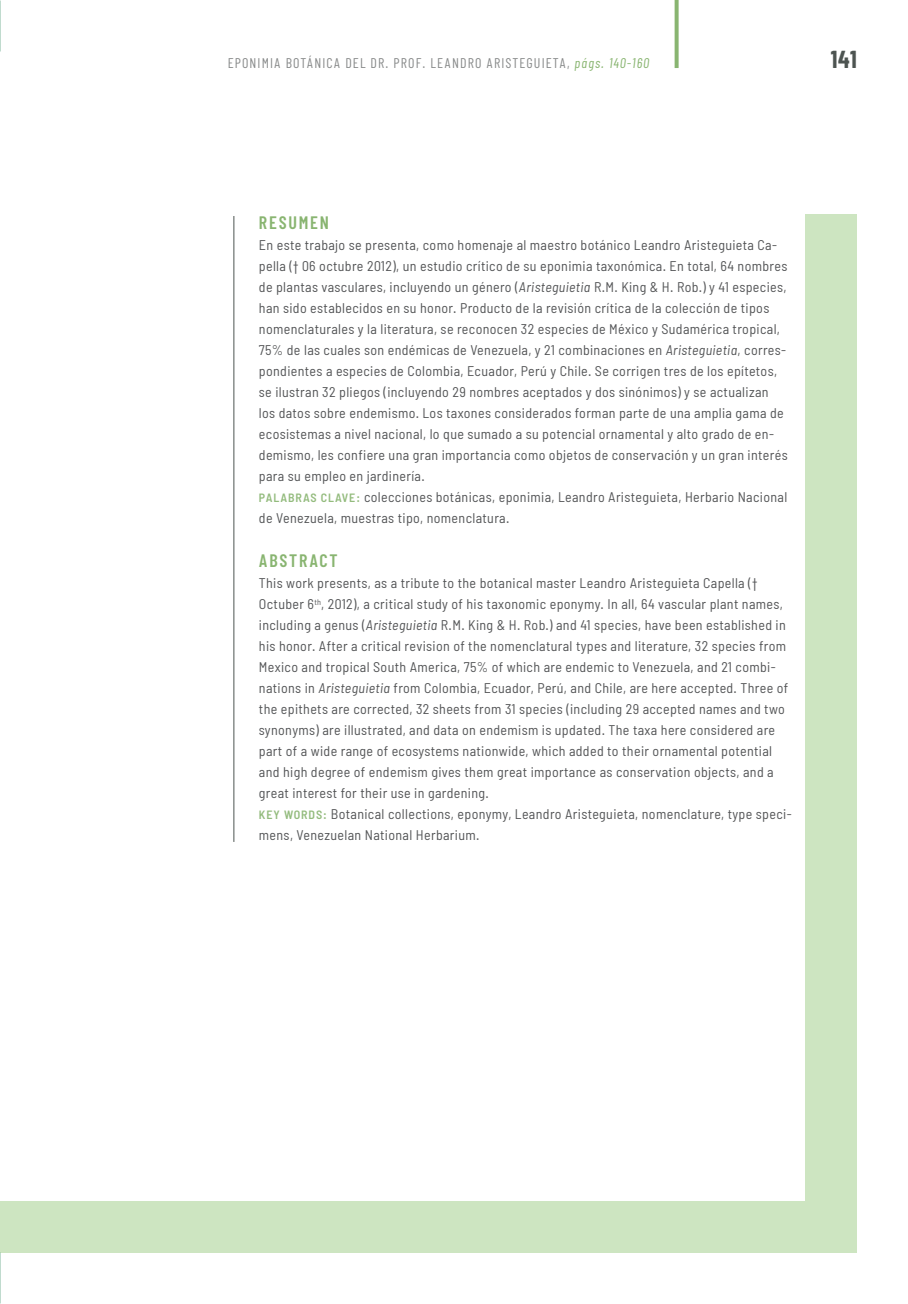
<style>
.page{position:relative;width:908px;height:1304px;background:#fff}
.page>*{position:absolute;margin:0;border:0;box-sizing:border-box;transform-origin:0 0}
.t1{font:700 24px "Barlow Condensed";color:#4d5451}
.t2{font:600 18px "Barlow Condensed";letter-spacing:.1em;color:#89b571}
.t3{font:semi-condensed 14px/21px "Barlow";letter-spacing:.025em;color:#545557}
.t4{font:14px "Barlow Condensed";letter-spacing:.08em;color:#898b8b}
.s1{font-style:italic;color:#89b571}
.s2{font-style:italic}
.s3{font-weight:600;font-size:12px;color:#93bb7d}
</style>
<div class="page">
<svg style="left:674px;top:0;width:4px;height:68px"></svg>
<div style="left:805px;top:214px;width:51px;height:1038px;background:#cde5c1"></div>
<div style="left:0;top:1202px;width:856px;height:51px;background:#cde5c1"></div>
<hr style="left:233px;top:216px;width:1px;height:626px;background:#4d5451">
<p class="t4" style="left:227px;top:54px;width:422px">EPONIMIA BOTÁNICA DEL DR. PROF. LEANDRO ARISTEGUIETA, <span class="s1">págs. 140-160</span></p>
<h1 class="t1" style="left:830px;top:44px;width:28px">141</h1>
<p class="t2" style="left:259px;top:212px;width:71px">RESUMEN</p>
<p class="t3" style="left:259px;top:235px;width:530px">En este trabajo se presenta, como homenaje al maestro botánico Leandro Aristeguieta Ca&shy;pella († 06 octubre 2012), un estudio crítico de su eponimia taxonómica. En total, 64 nombres de plantas vasculares, incluyendo un género (<span class="s2">Aristeguietia</span> R.M. King &amp; H. Rob.) y 41 especies, han sido establecidos en su honor. Producto de la revisión crítica de la colección de tipos nomenclaturales y la literatura, se reconocen 32 especies de México y Sudamérica tropical, 75% de las cuales son endémicas de Venezuela, y 21 combinaciones en <span class="s2">Aristeguietia</span>, corres&shy;pondientes a especies de Colombia, Ecuador, Perú y Chile. Se corrigen tres de los epítetos, se ilustran 32 pliegos (incluyendo 29 nombres aceptados y dos sinónimos) y se actualizan los datos sobre endemismo. Los taxones considerados forman parte de una amplia gama de ecosistemas a nivel nacional, lo que sumado a su potencial ornamental y alto grado de en&shy;demismo, les confiere una gran importancia como objetos de conservación y un gran interés para su empleo en jardinería.<br><span class="s3">PALABRAS CLAVE:</span> colecciones botánicas, eponimia, Leandro Aristeguieta, Herbario Nacional de Venezuela, muestras tipo, nomenclatura.</p>
<p class="t2" style="left:259px;top:550px;width:80px">ABSTRACT</p>
<p class="t3" style="left:259px;top:573px;width:534px">This work presents, as a tribute to the botanical master Leandro Aristeguieta Capella († Octuber 6<sup>th</sup>, 2012), a critical study of his taxonomic eponymy. In all, 64 vascular plant names, including a genus (<span class="s2">Aristeguietia</span> R.M. King &amp; H. Rob.) and 41 species, have been established in his honor. After a critical revision of the nomenclatural types and literature, 32 species from Mexico and tropical South America, 75% of which are endemic to Venezuela, and 21 combi&shy;nations in <span class="s2">Aristeguietia</span> from Colombia, Ecuador, Perú, and Chile, are here accepted. Three of the epithets are corrected, 32 sheets from 31 species (including 29 accepted names and two synonyms) are illustrated, and data on endemism is updated. The taxa here considered are part of a wide range of ecosystems nationwide, which added to their ornamental potential and high degree of endemism gives them great importance as conservation objects, and a great interest for their use in gardening.<br><span class="s3">KEY WORDS:</span> Botanical collections, eponymy, Leandro Aristeguieta, nomenclature, type speci&shy;mens, Venezuelan National Herbarium.</p>
</div>
